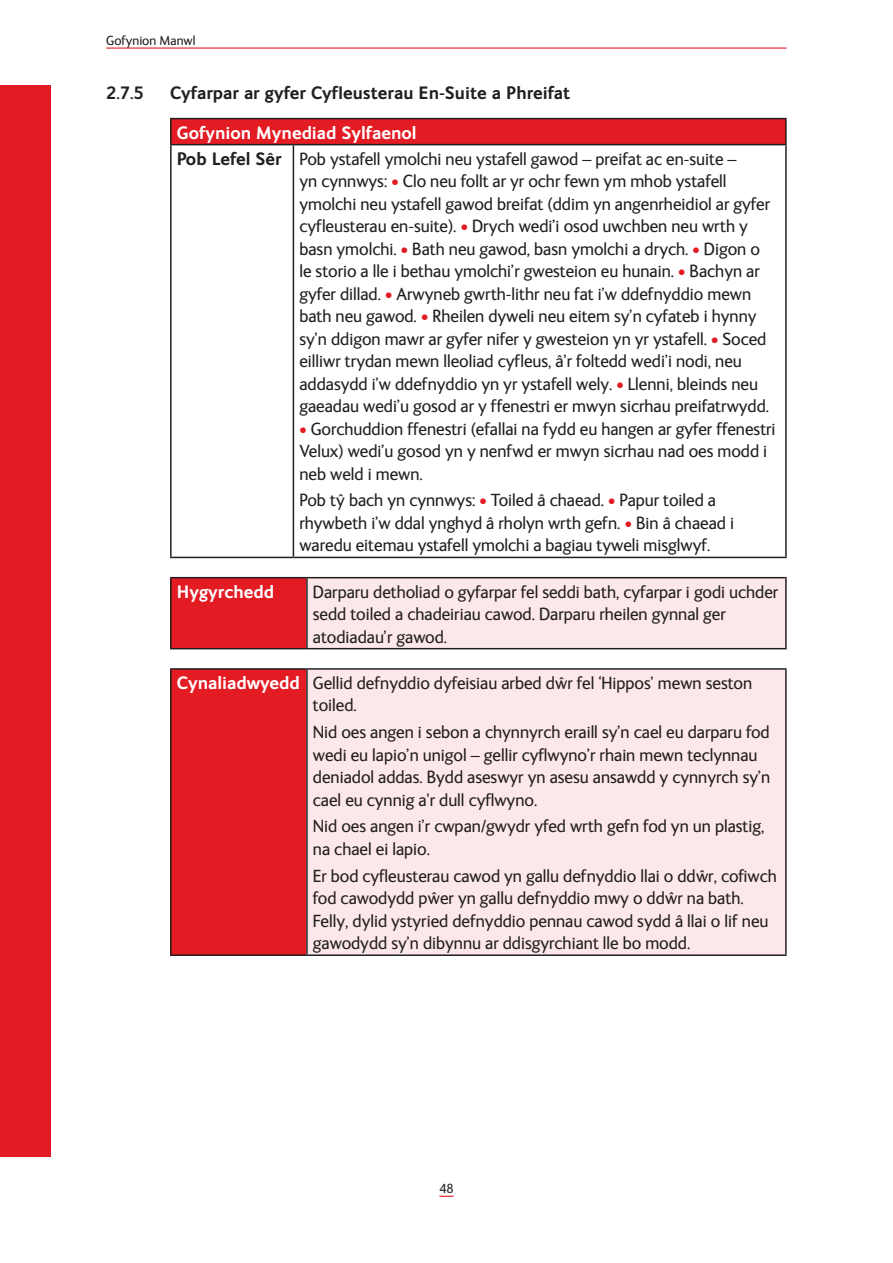
<style>
.page{position:relative;width:893px;height:1263px;background:#fff}
.page>*{position:absolute;margin:0;border:0;box-sizing:border-box;transform-origin:0 0}
.t1{font:18px/22.5px "FS Ingrid";color:#231f20}
.t2{font:700 18px "FS Ingrid";color:#231f20}
.t3{font:700 18px "FS Ingrid";color:#fff}
.t4{font:13.5px "FS Ingrid";color:#231f20}
.s1{font-weight:700;color:#fff}
.s2{font-weight:700}
.s3{color:#e31b23}
</style>
<div class="page">
<svg style="left:439px;top:1196px;width:15px;height:1px"></svg>
<div style="left:0;top:85px;width:51px;height:1072px;background:#e31b23"></div>
<hr style="left:106px;top:48px;width:681px;height:1px;background:#e31b23">
<div style="left:171px;top:119px;width:615px;height:26px;background:#e31b23"></div>
<hr style="left:170px;top:118px;width:123px;height:1px;background:#231f20">
<hr style="left:170px;top:119px;width:2px;height:25px;background:#231f20">
<hr style="left:293px;top:118px;width:494px;height:1px;background:#231f20">
<hr style="left:785px;top:119px;width:2px;height:25px;background:#231f20">
<hr style="left:170px;top:144px;width:123px;height:1px;background:#231f20">
<hr style="left:170px;top:145px;width:2px;height:412px;background:#231f20">
<hr style="left:293px;top:144px;width:494px;height:1px;background:#231f20">
<hr style="left:293px;top:145px;width:1px;height:412px;background:#231f20">
<hr style="left:785px;top:145px;width:2px;height:412px;background:#231f20">
<hr style="left:170px;top:557px;width:123px;height:1px;background:#231f20">
<hr style="left:293px;top:557px;width:494px;height:1px;background:#231f20">
<div style="left:171px;top:578px;width:136px;height:71px;background:#e31b23"></div>
<div style="left:307px;top:578px;width:479px;height:71px;background:#fce8e9"></div>
<hr style="left:170px;top:577px;width:137px;height:1px;background:#231f20">
<hr style="left:170px;top:578px;width:2px;height:70px;background:#231f20">
<hr style="left:307px;top:577px;width:480px;height:1px;background:#231f20">
<hr style="left:306px;top:578px;width:2px;height:70px;background:#231f20">
<hr style="left:785px;top:578px;width:2px;height:70px;background:#231f20">
<hr style="left:170px;top:648px;width:137px;height:1px;background:#231f20">
<hr style="left:307px;top:648px;width:480px;height:1px;background:#231f20">
<div style="left:171px;top:669px;width:136px;height:286px;background:#e31b23"></div>
<div style="left:307px;top:669px;width:479px;height:286px;background:#fce8e9"></div>
<hr style="left:170px;top:668px;width:137px;height:2px;background:#231f20">
<hr style="left:170px;top:670px;width:2px;height:284px;background:#231f20">
<hr style="left:307px;top:668px;width:480px;height:2px;background:#231f20">
<hr style="left:306px;top:670px;width:2px;height:284px;background:#231f20">
<hr style="left:785px;top:670px;width:2px;height:284px;background:#231f20">
<hr style="left:170px;top:954px;width:137px;height:2px;background:#231f20">
<hr style="left:307px;top:954px;width:480px;height:2px;background:#231f20">
<p class="t4" style="left:106px;top:33px;width:91px">Gofynion Manwl</p>
<p class="t2" style="left:106px;top:83px;width:39px">2.7.5</p>
<p class="t2" style="left:170px;top:83px;width:402px">Cyfarpar ar gyfer Cyfleusterau En-Suite a Phreifat</p>
<p class="t1" style="left:177px;top:120px;width:561px;line-height:26px"><span class="s1">Gofynion Mynediad Sylfaenol<br></span><span class="s2">Pob Lefel Sêr</span> Pob ystafell ymolchi neu ystafell gawod – preifat ac en-suite –</p>
<p class="t1" style="left:299px;top:170px;width:472px">yn cynnwys: <span class="s3">•</span> Clo neu follt ar yr ochr fewn ym mhob ystafell ymolchi neu ystafell gawod breifat (ddim yn angenrheidiol ar gyfer cyfleusterau en-suite). <span class="s3">•</span> Drych wedi’i osod uwchben neu wrth y basn ymolchi. <span class="s3">•</span> Bath neu gawod, basn ymolchi a drych. <span class="s3">•</span> Digon o le storio a lle i bethau ymolchi’r gwesteion eu hunain. <span class="s3">•</span> Bachyn ar gyfer dillad. <span class="s3">•</span> Arwyneb gwrth-lithr neu fat i’w ddefnyddio mewn bath neu gawod. <span class="s3">•</span> Rheilen dyweli neu eitem sy’n cyfateb i hynny sy’n ddigon mawr ar gyfer nifer y gwesteion yn yr ystafell. <span class="s3">•</span> Soced eilliwr trydan mewn lleoliad cyfleus, â’r foltedd wedi’i nodi, neu addasydd i’w ddefnyddio yn yr ystafell wely. <span class="s3">•</span> Llenni, bleinds neu gaeadau wedi’u gosod ar y ffenestri er mwyn sicrhau preifatrwydd.</p>
<p class="t1" style="left:299px;top:418px;width:478px"><span class="s3">•</span> Gorchuddion ffenestri (efallai na fydd eu hangen ar gyfer ffenestri<br>Velux) wedi’u gosod yn y nenfwd er mwyn sicrhau nad oes modd i neb weld i mewn.</p>
<p class="t1" style="left:299px;top:489px;width:436px">Pob t^y bach yn cynnwys: <span class="s3">•</span> Toiled â chaead. <span class="s3">•</span> Papur toiled a rhywbeth i’w ddal ynghyd â rholyn wrth gefn. <span class="s3">•</span> Bin â chaead i waredu eitemau ystafell ymolchi a bagiau tyweli misglwyf.</p>
<p class="t3" style="left:177px;top:581px;width:99px">Hygyrchedd</p>
<p class="t1" style="left:313px;top:581px;width:467px">Darparu detholiad o gyfarpar fel seddi bath, cyfarpar i godi uchder sedd toiled a chadeiriau cawod. Darparu rheilen gynnal ger atodiadau’r gawod.</p>
<p class="t1" style="left:313px;top:672px;width:441px;text-indent:-136px"><span class="s1">Cynaliadwyedd</span> Gellid defnyddio dyfeisiau arbed d ^wr fel ‘Hippos’ mewn seston toiled.</p>
<p class="t1" style="left:313px;top:721px;width:459px">Nid oes angen i sebon a chynnyrch eraill sy’n cael eu darparu fod wedi eu lapio’n unigol – gellir cyflwyno’r rhain mewn teclynnau deniadol addas. Bydd aseswyr yn asesu ansawdd y cynnyrch sy’n cael eu cynnig a’r dull cyflwyno.</p>
<p class="t1" style="left:313px;top:815px;width:453px">Nid oes angen i’r cwpan/gwydr yfed wrth gefn fod yn un plastig, na chael ei lapio.</p>
<p class="t1" style="left:313px;top:865px;width:466px">Er bod cyfleusterau cawod yn gallu defnyddio llai o dd ^wr, cofiwch fod cawodydd p ^wer yn gallu defnyddio mwy o dd ^wr na bath.<br>Felly, dylid ystyried defnyddio pennau cawod sydd â llai o lif neu gawodydd sy’n dibynnu ar ddisgyrchiant lle bo modd.</p>
<p class="t4" style="left:439px;top:1181px;width:16px">48</p>
</div>
